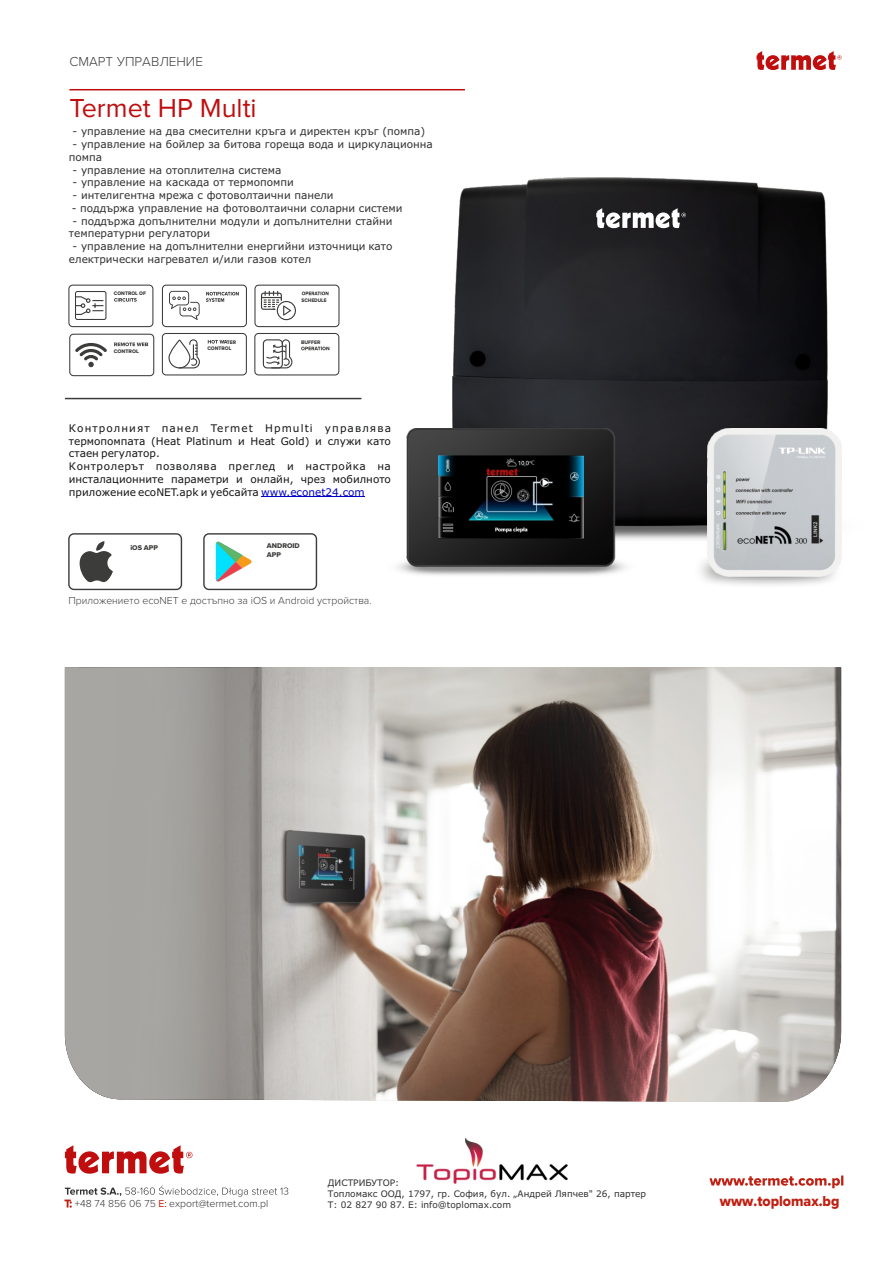
<style>
.page{position:relative;width:893px;height:1263px;background:#fff}
.page>*{position:absolute;margin:0;border:0;box-sizing:border-box;transform-origin:0 0}
.t1{font:27px "Proxima Nova";color:#c00d0e}
.t2{font:15px "Proxima Nova Extrabld";color:#c02011;scale:.95 1}
.t3{font:300 13.5px "Proxima Nova";color:#3c3c3b}
.t4{font:10.5px/12.8px "Verdana";color:#313130}
.t5{font:10.5px/12.8px "Verdana";color:#151616}
.t6{font:300 10.5px "Proxima Nova";color:#3c3c3b}
.t7{font:300 10.5px "Proxima Nova";color:#313130}
.t8{font:9px/10.9px "Verdana";color:#313130}
.t9{font:7.05px/8.6px "Proxima Nova Extrabld";color:#3c3c3b}
.t10{font:5.25px/6.4px "Proxima Nova Extrabld";color:#3c3c3b;scale:.95 1}
.t11{font:5.25px "Proxima Nova Extrabld";color:#3c3c3b;scale:.9 1}
.t12{font:5.25px "Proxima Nova Extrabld";color:#3c3c3b}
.s1{color:#0000c4}
.s2{font-weight:400;color:#c02011}
.s3{color:#3c3c3b}
</style>
<div class="page">
<img style="left:417px;top:1137px;width:151px;height:47px">
<div style="left:68px;top:285px;width:85px;height:42px;border:1px solid #3c3c3b;border-radius:4px"></div>
<svg style="left:114px;top:298px;width:23px;height:4px"></svg>
<svg style="left:75px;top:291px;width:31px;height:29px"></svg>
<div style="left:162px;top:285px;width:85px;height:42px;border:1px solid #3c3c3b;border-radius:4px"></div>
<svg style="left:206px;top:292px;width:33px;height:10px"></svg>
<svg style="left:169px;top:291px;width:31px;height:29px"></svg>
<div style="left:254px;top:285px;width:85px;height:42px;border:1px solid #3c3c3b;border-radius:4px"></div>
<svg style="left:302px;top:292px;width:26px;height:3px"></svg>
<svg style="left:261px;top:291px;width:35px;height:29px"></svg>
<div style="left:162px;top:333px;width:85px;height:42px;border:1px solid #3c3c3b;border-radius:4px"></div>
<svg style="left:208px;top:340px;width:19px;height:4px"></svg>
<svg style="left:168px;top:339px;width:32px;height:30px"></svg>
<div style="left:254px;top:333px;width:85px;height:42px;border:1px solid #3c3c3b;border-radius:4px"></div>
<svg style="left:301px;top:347px;width:28px;height:3px"></svg>
<div style="left:263px;top:339px;width:20px;height:29px;border:1px solid #3c3c3b;border-radius:4px"></div>
<svg style="left:266px;top:339px;width:26px;height:29px"></svg>
<div style="left:69px;top:334px;width:85px;height:42px;border:1px solid #3c3c3b;border-radius:4px"></div>
<svg style="left:114px;top:342px;width:34px;height:4px"></svg>
<svg style="left:75px;top:343px;width:32px;height:24px"></svg>
<hr style="left:69px;top:89px;width:396px;height:1px;background:#c00d0e">
<svg style="left:756px;top:51px;width:86px;height:19px"></svg>
<hr style="left:65px;top:398px;width:296px;height:1px;background:#3c3c3b">
<svg style="left:65px;top:1185px;width:223px;height:12px"></svg>
<svg style="left:65px;top:1145px;width:127px;height:29px"></svg>
<svg style="left:709px;top:1175px;width:134px;height:13px"></svg>
<img style="left:413px;top:178px;width:415px;height:362px">
<svg style="left:596px;top:208px;width:90px;height:20px"></svg>
<img style="left:397px;top:429px;width:240px;height:147px">
<img style="left:707px;top:429px;width:135px;height:148px">
<img style="left:80px;top:667px;width:761px;height:435px">
<img style="left:275px;top:824px;width:16px;height:82px">
<img style="left:277px;top:830px;width:95px;height:78px">
<div style="left:68px;top:533px;width:114px;height:57px;border:1px solid #3c3c3b;border-radius:5px"></div>
<svg style="left:79px;top:541px;width:34px;height:41px"></svg>
<div style="left:203px;top:533px;width:114px;height:57px;border:1px solid #3c3c3b;border-radius:5px"></div>
<svg style="left:216px;top:542px;width:36px;height:40px"></svg>
<hr style="left:261px;top:497px;width:104px;height:1px;background:#0000c4">
<p class="t3" style="left:69px;top:55px;width:135px">СМАРТ УПРАВЛЕНИЕ</p>
<h1 class="t1" style="left:69px;top:96px;width:189px">Termet HP Multi</h1>
<p class="t4" style="left:73px;top:126px;width:354px">- управление на два смесителни кръга и директен кръг (помпа)</p>
<p class="t4" style="left:69px;top:139px;width:365px;text-indent:4px">- управление на бойлер за битова гореща вода и циркулационна помпа</p>
<p class="t4" style="left:73px;top:164px;width:210px">- управление на отоплителна система</p>
<p class="t4" style="left:73px;top:177px;width:223px">- управление на каскада от термопомпи</p>
<p class="t4" style="left:73px;top:190px;width:262px">- интелигентна мрежа с фотоволтаични панели</p>
<p class="t4" style="left:72px;top:202px;width:332px">- поддържа управление на фотоволтаични соларни системи</p>
<p class="t4" style="left:69px;top:215px;width:325px;text-indent:4px">- поддържа допълнителни модули и допълнителни стайни температурни регулатори</p>
<p class="t4" style="left:69px;top:241px;width:325px;text-indent:4px">- управление на допълнителни енергийни източници като електрически нагревател и/или газов котел</p>
<p class="t10" style="left:114px;top:290px;width:35px">CONTROL OF</p>
<p class="t12" style="left:114px;top:348px;width:27px">CONTROL</p>
<p class="t11" style="left:302px;top:297px;width:29px">SCHEDULE</p>
<p class="t10" style="left:207px;top:339px;width:32px;text-indent:19px">TER<br>CONTROL</p>
<p class="t10" style="left:301px;top:339px;width:22px">BUFFER</p>
<p class="t5" style="left:69px;top:423px;width:324px">Контролният панел Termet Hpmulti управлява термопомпата (Heat Platinum и Heat Gold) и служи като стаен регулатор.<br>Контролерът позволява преглед и настройка на инсталационните параметри и онлайн, чрез мобилното приложение ecoNET.apk и уебсайта <span class="s1">www.econet24.com</span></p>
<p class="t9" style="left:130px;top:544px;width:29px">iOS APP</p>
<p class="t9" style="left:267px;top:542px;width:34px">ANDROID<br>APP</p>
<p class="t6" style="left:68px;top:596px;width:305px">Приложението ecoNET е достъпно за iOS и Android устройства.</p>
<p class="t7" style="left:65px;top:1199px;width:205px"><span class="s2">T:</span> +48 <span class="s3">74 856 06 75</span> <span class="s2">E:</span> export@termet.com.pl</p>
<p class="t8" style="left:328px;top:1178px;width:320px">ДИСТРИБУТОР:<br>Топломакс ООД, 1797, гр. София, бул. „Андрей Ляпчев" 26, партер<br>Т: 02 827 90 87. Е: info@toplomax.com</p>
<h2 class="t2" style="left:720px;top:1194px;width:127px">www.toplomax.bg</h2>
</div>
